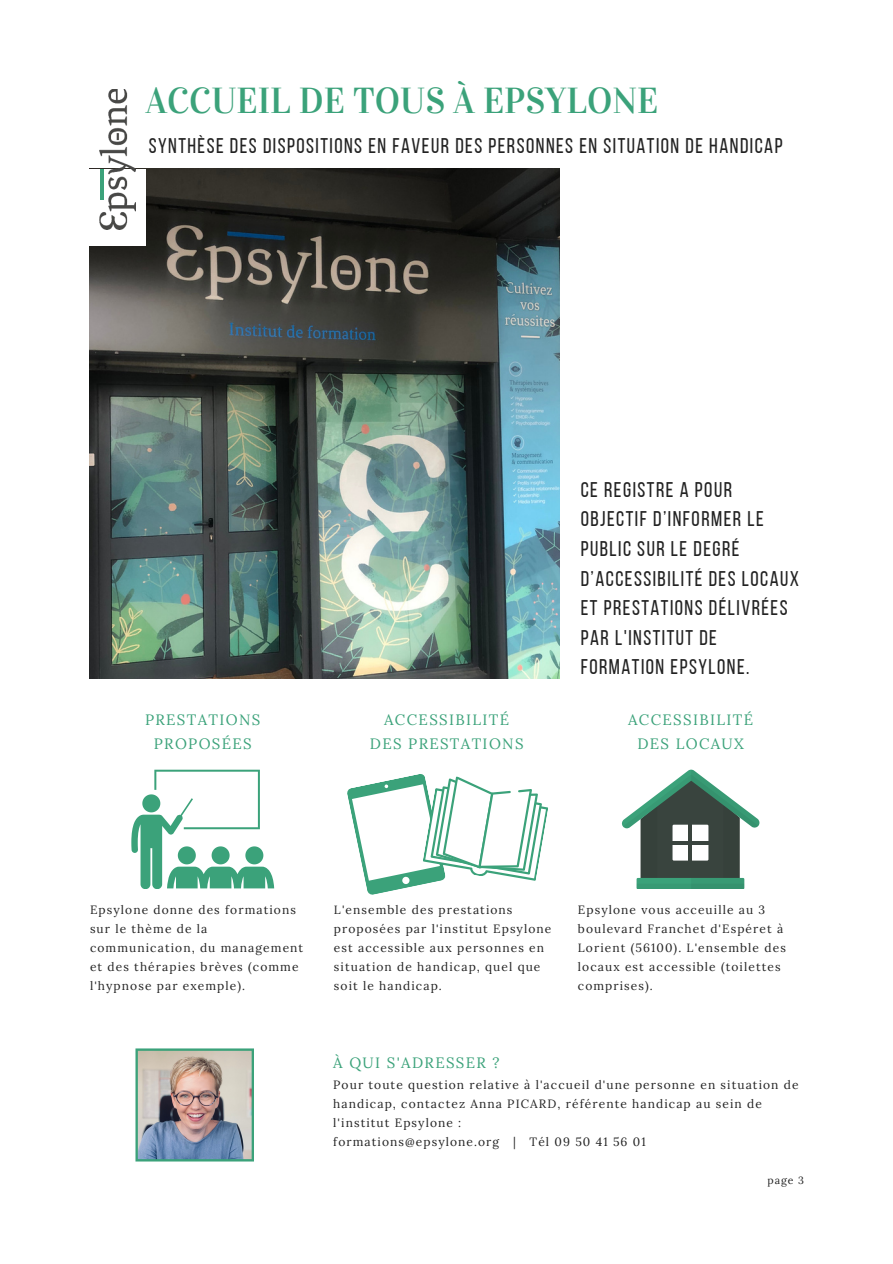
<style>
.page{position:relative;width:893px;height:1264px;background:#fff}
.page>*{position:absolute;margin:0;border:0;box-sizing:border-box;transform-origin:0 0}
.t1{font:36px "Vidaloka";color:#3ba27a}
.t2{font:21.15px/29.5px "Bebas Neue";letter-spacing:.07em;color:#222}
.t3{font:15px/24px "Lora";letter-spacing:.09em;color:#3ba27a;text-align:center}
.t4{font:12px/19px "Lora";letter-spacing:.09em;color:#222}
.t5{font:10.5px "Lora";color:#222}
</style>
<div class="page">
<img style="left:89px;top:169px;width:471px;height:510px">
<div style="left:74px;top:169px;width:71px;height:77px;background:#fff"></div>
<img style="left:99px;top:89px;width:36px;height:140px">
<hr style="left:101px;top:169px;width:2px;height:30px;background:#3ba27a">
<svg style="left:131px;top:769px;width:143px;height:120px"></svg>
<svg style="left:621px;top:769px;width:138px;height:120px"></svg>
<svg style="left:347px;top:774px;width:201px;height:121px"></svg>
<img style="left:135px;top:1048px;width:119px;height:113px">
<h1 class="t1" style="left:145px;top:79px;width:514px">ACCUEIL DE TOUS À EPSYLONE</h1>
<h2 class="t2" style="left:149px;top:131px;width:635px">SYNTHÈSE DES DISPOSITIONS EN FAVEUR DES PERSONNES EN SITUATION DE HANDICAP</h2>
<p class="t3" style="left:145px;top:707px;width:117px">PRESTATIONS<br>PROPOSÉES</p>
<p class="t3" style="left:370px;top:707px;width:155px">ACCESSIBILITÉ<br>DES PRESTATIONS</p>
<h2 class="t2" style="left:580px;top:474px;width:220px">CE REGISTRE A POUR<br>OBJECTIF D’INFORMER LE<br>PUBLIC SUR LE DEGRÉ<br>D’ACCESSIBILITÉ DES LOCAUX<br>ET PRESTATIONS DÉLIVRÉES<br>PAR L'INSTITUT DE<br>FORMATION EPSYLONE.</h2>
<p class="t3" style="left:628px;top:707px;width:126px">ACCESSIBILITÉ<br>DES LOCAUX</p>
<p class="t4" style="left:90px;top:899px;width:215px">Epsylone donne des formations sur le thème de la communication, du management et des thérapies brèves (comme l'hypnose par exemple).</p>
<p class="t4" style="left:334px;top:899px;width:219px">L'ensemble des prestations proposées par l'institut Epsylone est accessible aux personnes en situation de handicap, quel que soit le handicap.</p>
<p class="t4" style="left:578px;top:899px;width:209px">Epsylone vous acceuille au 3 boulevard Franchet d'Espéret à<br>Lorient (56100). L'ensemble des locaux est accessible (toilettes comprises).</p>
<p class="t3" style="left:333px;top:1049px;width:168px">À QUI S'ADRESSER ?</p>
<p class="t4" style="left:333px;top:1074px;width:467px">Pour toute question relative à l'accueil d'une personne en situation de handicap, contactez Anna PICARD, référente handicap au sein de l'institut Epsylone :<br>formations@epsylone.org | Tél 09 50 41 56 01</p>
<p class="t5" style="left:767px;top:1171px;width:38px">page 3</p>
</div>
